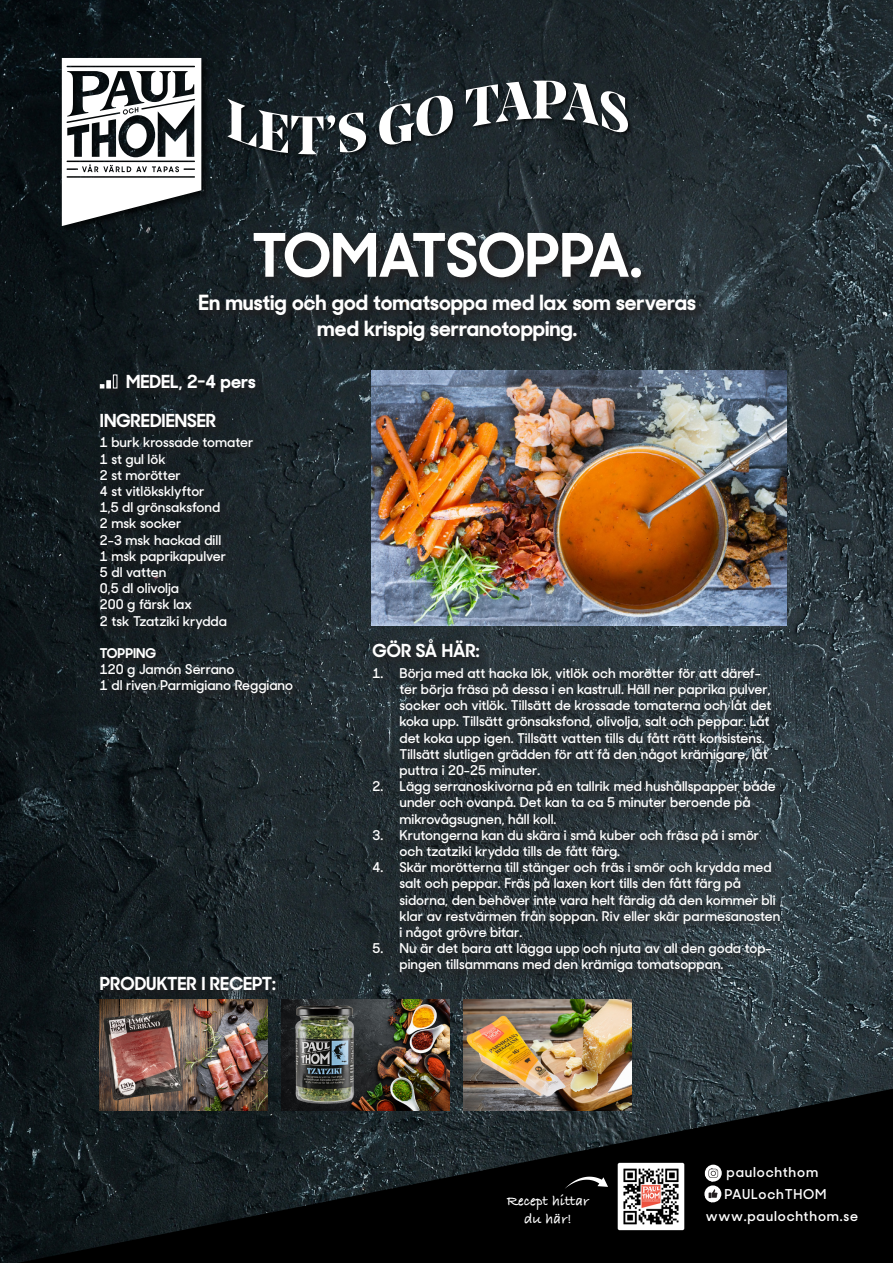
<style>
.page{position:relative;width:893px;height:1263px;background:#fff}
.page>*{position:absolute;margin:0;border:0;box-sizing:border-box;transform-origin:0 0}
.t1{font:700 60px "Sharp Sans No 2";color:#fff}
.t2{font:700 21px/25.2px "Sharp Sans No 2";color:#fff;text-align:center}
.t3{font:700 18px "Sharp Sans No 2";color:#fff}
.t4{font:700 15px/18px "Bradley Hand ITCTT";color:#fff;text-align:center}
.t5{font:600 13.65px "Sharp Sans No 2";letter-spacing:.06em;color:#fff}
.t6{font:600 13.5px/16.2px "Sharp Sans No 2";color:#fff}
.t7{font:700 13.5px "Sharp Sans No 2";color:#fff}
</style>
<div class="page">
<img style="left:0;top:0;width:893px;height:1263px">
<svg style="left:17px;top:1089px;width:876px;height:174px;fill:#000"></svg>
<div style="left:704px;top:1185px;width:17px;height:17px;background:#fff;border-radius:50%"></div>
<svg style="left:705px;top:1189px;width:13px;height:13px"></svg>
<svg style="left:705px;top:1165px;width:17px;height:16px"></svg>
<svg style="left:705px;top:1168px;width:13px;height:13px"></svg>
<img style="left:615px;top:1161px;width:72px;height:74px">
<div style="left:196px;top:228px;width:512px;height:125px;background:#231f20;opacity:.95"></div>
<img style="left:57px;top:54px;width:156px;height:182px">
<svg style="left:62px;top:58px;width:139px;height:168px"></svg>
<img style="left:225px;top:79px;width:408px;height:81px">
<svg style="left:227px;top:99px;width:139px;height:55px"></svg>
<svg style="left:379px;top:94px;width:74px;height:52px"></svg>
<svg style="left:466px;top:81px;width:162px;height:53px"></svg>
<svg style="left:565px;top:1177px;width:43px;height:12px"></svg>
<div style="left:96px;top:371px;width:208px;height:334px;background:#231f20;opacity:.95"></div>
<svg style="left:100px;top:384px;width:4px;height:4px"></svg>
<svg style="left:106px;top:380px;width:5px;height:8px"></svg>
<div style="left:113px;top:375px;width:4px;height:13px;border:1px solid #fff"></div>
<div style="left:369px;top:636px;width:423px;height:348px;background:#231f20;opacity:.95"></div>
<div style="left:97px;top:973px;width:190px;height:30px;background:#231f20;opacity:.95"></div>
<img style="left:371px;top:370px;width:416px;height:256px">
<img style="left:99px;top:999px;width:168px;height:112px">
<img style="left:282px;top:999px;width:167px;height:112px">
<img style="left:464px;top:999px;width:168px;height:112px">
<p class="t1" style="left:252px;top:204px;width:392px">TOMATSOPPA.</p>
<p class="t2" style="left:199px;top:288px;width:499px">En mustig och god tomatsoppa med lax som serveras med krispig serranotopping.</p>
<p class="t3" style="left:126px;top:366px;width:131px">MEDEL, 2-4 pers</p>
<p class="t3" style="left:100px;top:405px;width:118px">INGREDIENSER</p>
<p class="t6" style="left:100px;top:433px;width:155px">1 burk krossade tomater</p>
<p class="t6" style="left:100px;top:449px;width:67px">1 st gul lök</p>
<p class="t6" style="left:100px;top:465px;width:82px">2 st morötter</p>
<p class="t6" style="left:100px;top:482px;width:106px">4 st vitlöksklyftor</p>
<p class="t6" style="left:100px;top:498px;width:122px">1,5 dl grönsaksfond</p>
<p class="t6" style="left:100px;top:514px;width:83px">2 msk socker</p>
<p class="t6" style="left:100px;top:530px;width:123px">2-3 msk hackad dill</p>
<p class="t6" style="left:100px;top:546px;width:128px">1 msk paprikapulver</p>
<p class="t6" style="left:100px;top:563px;width:68px">5 dl vatten</p>
<p class="t6" style="left:100px;top:579px;width:81px">0,5 dl olivolja</p>
<p class="t6" style="left:100px;top:595px;width:93px">200 g färsk lax</p>
<p class="t6" style="left:100px;top:611px;width:129px">2 tsk Tzatziki krydda</p>
<p class="t7" style="left:100px;top:642px;width:58px">TOPPING</p>
<p class="t6" style="left:100px;top:660px;width:136px">120 g Jamón Serrano</p>
<p class="t6" style="left:100px;top:676px;width:195px">1 dl riven Parmigiano Reggiano</p>
<p class="t3" style="left:100px;top:968px;width:178px">PRODUKTER I RECEPT:</p>
<p class="t3" style="left:372px;top:635px;width:109px">GÖR SÅ HÄR:</p>
<p class="t6" style="left:399px;top:663px;width:374px;text-indent:-27px">1. Börja med att hacka lök, vitlök och morötter för att däref&shy;ter börja fräsa på dessa i en kastrull. Häll ner paprika pulver, socker och vitlök. Tillsätt de krossade tomaterna och låt det koka upp. Tillsätt grönsaksfond, olivolja, salt och peppar. Låt det koka upp igen. Tillsätt vatten tills du fått rätt konsistens.<br>Tillsätt slutligen grädden för att få den något krämigare, låt puttra i 20-25 minuter.</p>
<p class="t6" style="left:399px;top:777px;width:378px;text-indent:-27px">2. Lägg serranoskivorna på en tallrik med hushållspapper både under och ovanpå. Det kan ta ca 5 minuter beroende på mikrovågsugnen, håll koll.</p>
<p class="t6" style="left:399px;top:825px;width:361px;text-indent:-27px">3. Krutongerna kan du skära i små kuber och fräsa på i smör och tzatziki krydda tills de fått färg.</p>
<p class="t6" style="left:399px;top:858px;width:382px;text-indent:-27px">4. Skär morötterna till stänger och fräs i smör och krydda med salt och peppar. Fräs på laxen kort tills den fått färg på sidorna, den behöver inte vara helt färdig då den kommer bli klar av restvärmen från soppan. Riv eller skär parmesanosten i något grövre bitar.</p>
<p class="t6" style="left:399px;top:939px;width:374px;text-indent:-27px">5. Nu är det bara att lägga upp och njuta av all den goda top&shy;pingen tillsammans med den krämiga tomatsoppan.</p>
<p class="t4" style="left:507px;top:1191px;width:84px">Recept hittar du här!</p>
<p class="t5" style="left:727px;top:1161px;width:93px">paulochthom</p>
<p class="t5" style="left:724px;top:1182px;width:104px">PAULochTHOM</p>
<p class="t5" style="left:706px;top:1204px;width:154px">www.paulochthom.se</p>
</div>
